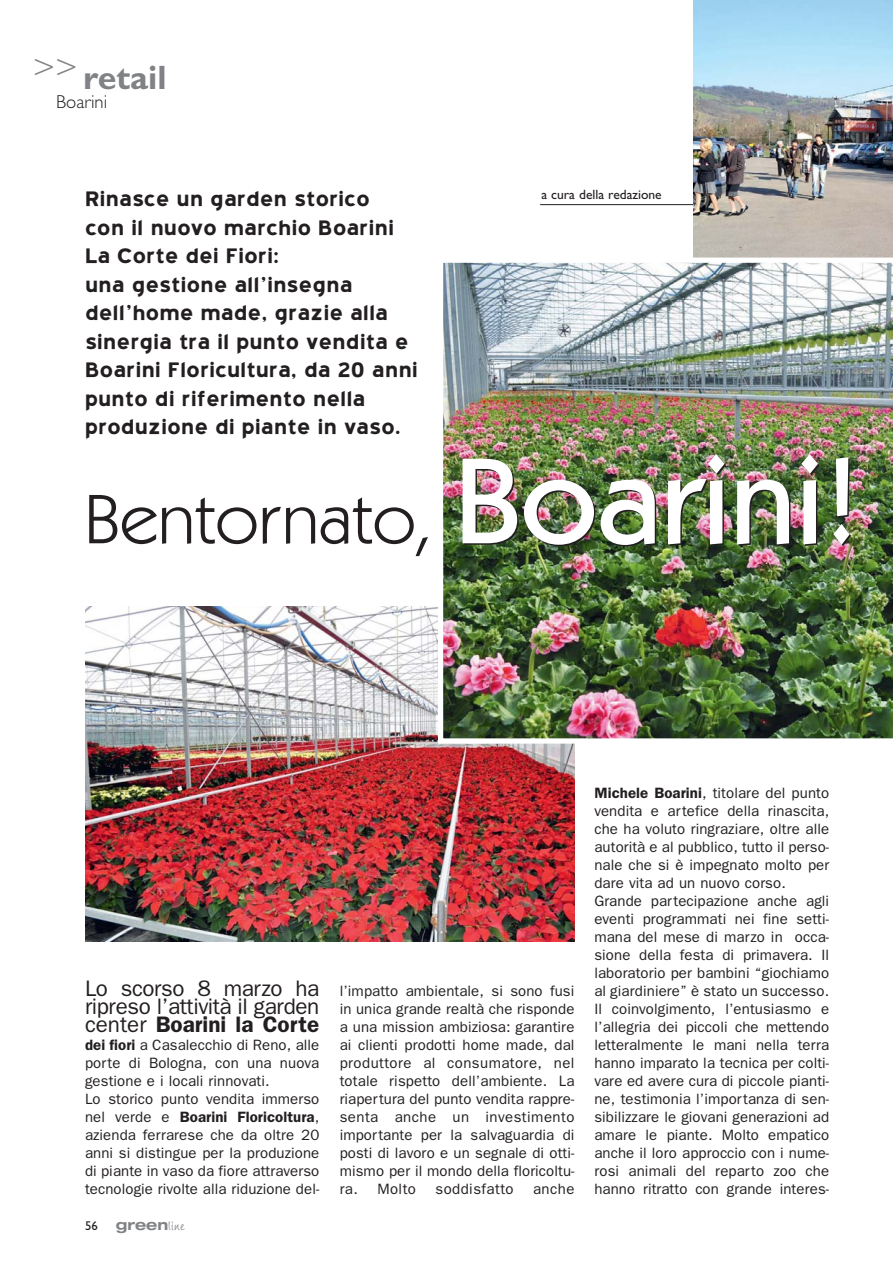
<style>
.page{position:relative;width:893px;height:1263px;background:#fff}
.page>*{position:absolute;margin:0;border:0;box-sizing:border-box;transform-origin:0 0}
.t1{font:70.5px "Kabel IT Cby BT";letter-spacing:.005em;color:#231f20;scale:1.05 1}
.t2{font:700 33.9px "Gill Sans";color:#808285}
.t3{font:25.5px/28.5px "Blue Highway";letter-spacing:.005em;color:#231f20}
.t4{font:22.5px/18px "Franklin Gothic";letter-spacing:-.02em;color:#231f20;text-align:justify}
.t5{font:300 18.75px "Gill Sans";color:#231f20}
.t6{font:15px/18px "Franklin Gothic";letter-spacing:.005em;color:#231f20}
.t7{font:15px "Franklin Gothic";letter-spacing:.03em;color:#231f20}
.t8{font:700 expanded 14.7px "Helvetica Neue";color:#808285}
.t9{font:13.5px "Gill Sans";color:#231f20}
.s1{font-weight:500;font-size:123px}
.s2{font-weight:600}
.s3{font-family:"Gill Sans";font-weight:400;font-stretch:normal;font-size:12.75px;color:#231f20}
.s4{font-family:"Wiesbaden Swing";font-weight:400;font-stretch:normal;font-size:21px}
</style>
<div class="page">
<hr style="left:540px;top:204px;width:201px;height:1px;background:#231f20">
<img style="left:85px;top:606px;width:489px;height:336px">
<img style="left:694px;top:0;width:199px;height:258px">
<img style="left:438px;top:262px;width:455px;height:482px">
<h2 class="t2" style="left:33px;top:65px;width:135px"><sup>&gt;&gt;</sup> retail</h2>
<p class="t5" style="left:56px;top:96px;width:53px">Boarini</p>
<p class="t3" style="left:85px;top:185px;width:334px">Rinasce un garden storico<br>con il nuovo marchio Boarini<br>La Corte dei Fiori:<br>una gestione all’insegna dell’home made, grazie alla sinergia tra il punto vendita e<br>Boarini Floricultura, da 20 anni punto di riferimento nella produzione di piante in vaso.</p>
<p class="t9" style="left:541px;top:190px;width:122px">a cura della redazione</p>
<h1 class="t1" style="left:85px;top:493px;width:740px">Bentornato, <span class="s1">Boarini!</span></h1>
<h3 class="t4" style="left:85px;top:981px;width:236px">Lo scorso 8 marzo ha ripreso l’attività il garden center <span class="s2">Boarini la Corte</span></h3>
<p class="t6" style="left:85px;top:1037px;width:236px"><span class="s2">dei fiori</span> a Casalecchio di Reno, alle porte di Bologna, con una nuova gestione e i locali rinnovati.<br>Lo storico punto vendita immerso nel verde e <span class="s2">Boarini Floricoltura</span>, azienda ferrarese che da oltre 20 anni si distingue per la produzione di piante in vaso da fiore attraverso tecnologie rivolte alla riduzione del-</p>
<p class="t8" style="left:85px;top:1219px;width:101px"><span class="s3">56</span> green<span class="s4">line</span></p>
<p class="t6" style="left:340px;top:983px;width:236px;text-align:justify">l’impatto ambientale, si sono fusi in unica grande realtà che risponde a una mission ambiziosa: garantire ai clienti prodotti home made, dal produttore al consumatore, nel totale rispetto dell’ambiente. La riapertura del punto vendita rappre&shy;senta anche un investimento importante per la salvaguardia di posti di lavoro e un segnale di otti&shy;mismo per il mondo della floricoltu&shy;ra. Molto</p>
<p class="t7" style="left:435px;top:1183px;width:80px">soddisfatto</p>
<p class="t6" style="left:533px;top:1181px;width:43px">anche</p>
<p class="t6" style="left:594px;top:785px;width:236px"><span class="s2">Michele Boarini</span>, titolare del punto vendita e artefice della rinascita, che ha voluto ringraziare, oltre alle autorità e al pubblico, tutto il perso&shy;nale che si è impegnato molto per dare vita ad un nuovo corso.<br>Grande partecipazione anche agli eventi programmati nei fine setti&shy;mana del mese di marzo in occa&shy;sione della festa di primavera. Il laboratorio per bambini “giochiamo al giardiniere” è stato un successo.<br>Il coinvolgimento, l’entusiasmo e l’allegria dei piccoli che mettendo letteralmente le mani nella terra hanno imparato la tecnica per colti&shy;vare ed avere cura di piccole pianti&shy;ne, testimonia l’importanza di sen&shy;sibilizzare le giovani generazioni ad amare le piante. Molto empatico anche il loro approccio con i nume&shy;rosi animali del reparto zoo che hanno ritratto con grande interes-</p>
</div>
